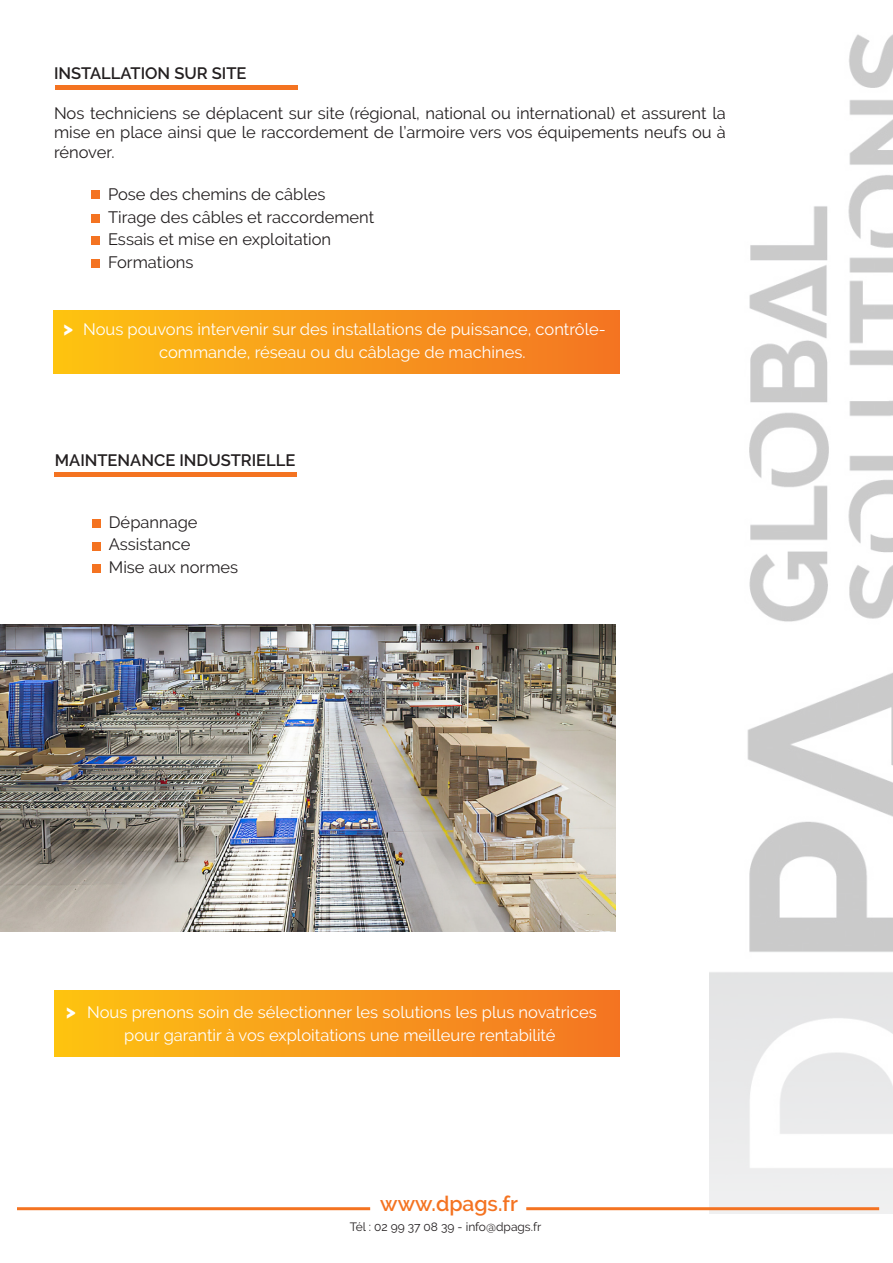
<style>
.page{position:relative;width:893px;height:1263px;background:#fff}
.page>*{position:absolute;margin:0;border:0;box-sizing:border-box;transform-origin:0 0}
.t1{font:600 21px "Raleway";color:#f47321}
.t2{font:800 19.35px "Raleway";color:#fff}
.t3{font:16.5px/19.8px "Raleway";color:#231f20;text-align:justify}
.Texte_avantages{font:16.5px/22.5px "Raleway";color:#fff;text-align:center}
.t4{font:600 16.5px "Raleway";color:#231f20}
.t5{font:12px "Raleway";color:#231f20}
</style>
<div class="page">
<div style="left:54px;top:311px;width:566px;height:63px;background:linear-gradient(to right,#fdc313,#f37424)"></div>
<img style="left:710px;top:34px;width:183px;height:1179px">
<hr style="left:17px;top:1207px;width:353px;height:3px;background:#f47321">
<hr style="left:526px;top:1207px;width:353px;height:3px;background:#f47321">
<div style="left:91px;top:191px;width:9px;height:8px;background:#f47321"></div>
<div style="left:91px;top:214px;width:9px;height:8px;background:#f47321"></div>
<div style="left:91px;top:236px;width:9px;height:8px;background:#f47321"></div>
<div style="left:91px;top:259px;width:9px;height:9px;background:#f47321"></div>
<hr style="left:55px;top:85px;width:242px;height:4px;background:#f47321">
<div style="left:92px;top:519px;width:9px;height:9px;background:#f47321"></div>
<div style="left:92px;top:542px;width:9px;height:9px;background:#f47321"></div>
<div style="left:92px;top:564px;width:9px;height:9px;background:#f47321"></div>
<hr style="left:54px;top:472px;width:242px;height:4px;background:#f47321">
<div style="left:54px;top:990px;width:566px;height:67px;background:linear-gradient(to right,#fdc313,#f37424)"></div>
<img style="left:0;top:624px;width:615px;height:307px">
<p class="t4" style="left:54px;top:64px;width:194px">INSTALLATION SUR SITE</p>
<p class="t3" style="left:54px;top:103px;width:673px">Nos techniciens se déplacent sur site (régional, national ou international) et assurent la mise en place ainsi que le raccordement de l’armoire vers vos équipements neufs ou à rénover.</p>
<p class="t3" style="left:108px;top:185px;width:219px">Pose des chemins de câbles</p>
<p class="t3" style="left:108px;top:207px;width:268px">Tirage des câbles et raccordement</p>
<p class="t3" style="left:108px;top:230px;width:225px">Essais et mise en exploitation</p>
<p class="t3" style="left:108px;top:252px;width:87px">Formations</p>
<p class="t2" style="left:63px;top:317px;width:11px">&gt;</p>
<p class="Texte_avantages" style="left:83px;top:318px;width:524px">Nous pouvons intervenir sur des installations de puissance, contrôle&shy;commande, réseau ou du câblage de machines.</p>
<p class="t4" style="left:55px;top:450px;width:242px">MAINTENANCE INDUSTRIELLE</p>
<p class="t3" style="left:109px;top:512px;width:90px">Dépannage</p>
<p class="t3" style="left:109px;top:535px;width:83px">Assistance</p>
<p class="t3" style="left:109px;top:557px;width:131px">Mise aux normes</p>
<p class="t2" style="left:66px;top:1000px;width:11px">&gt;</p>
<p class="Texte_avantages" style="left:87px;top:1001px;width:511px">Nous prenons soin de sélectionner les solutions les plus novatrices pour garantir à vos exploitations une meilleure rentabilité</p>
<p class="t1" style="left:380px;top:1191px;width:139px">www.dpags.fr</p>
<p class="t5" style="left:350px;top:1220px;width:193px">Tél : 02 99 37 08 39 - info@dpags.fr</p>
</div>
